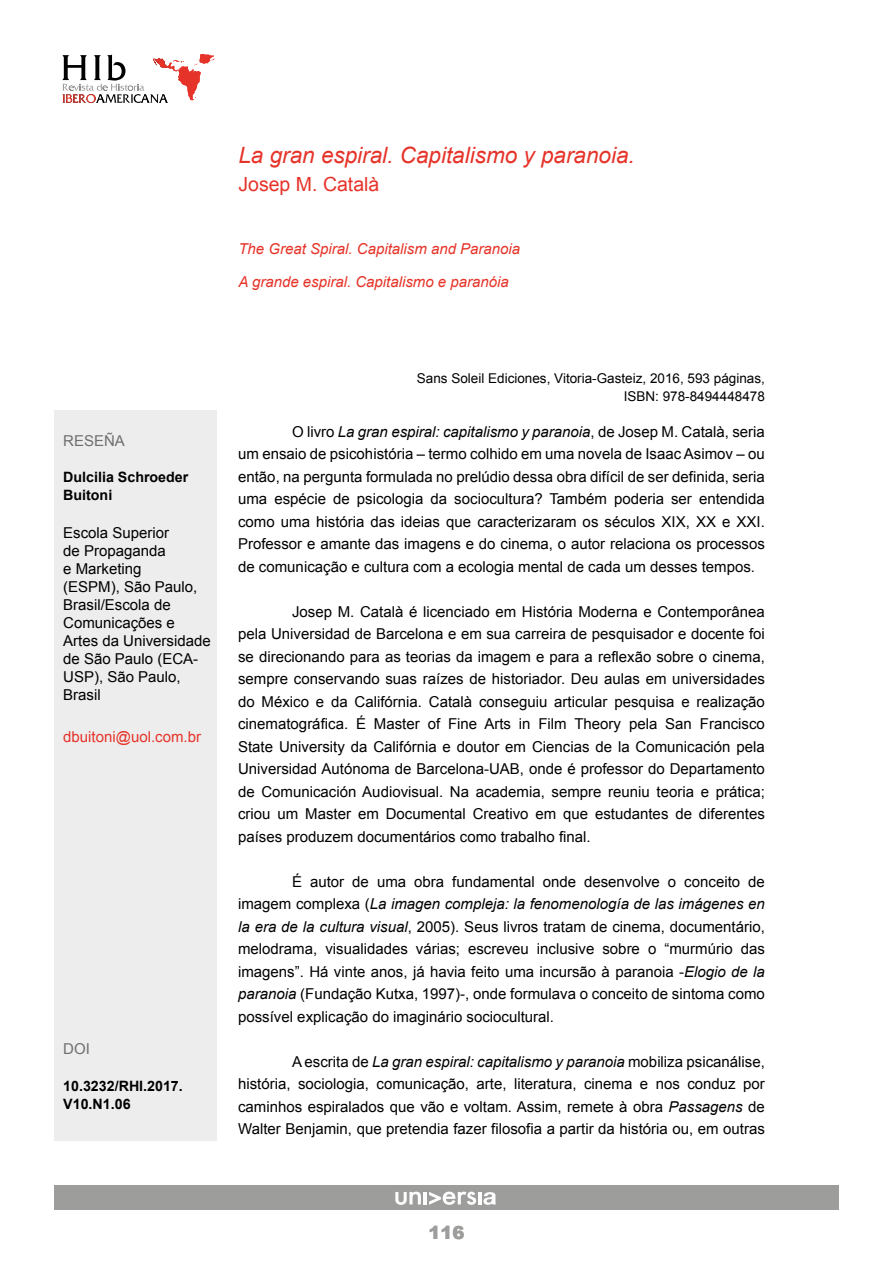
<style>
.page{position:relative;width:893px;height:1263px;background:#fff}
.page>*{position:absolute;margin:0;border:0;box-sizing:border-box;transform-origin:0 0}
.t1{font:italic 22.5px "Arial";color:#e63329}
.t2{font:19.5px "Arial";color:#e63329}
.t3{font:900 18px "Arial";color:#9d9d9c}
.t4{font:15px/22.5px "Arial";color:#000;text-align:justify}
.t5{font:italic 15px "Arial";color:#e63329}
.t6{font:15px "Arial";color:#e63329}
.t7{font:15px "Arial";color:#706f6f}
.t8{font:700 14.25px/18px "Arial";color:#000}
.t9{font:13.5px/18px "Arial";color:#000;text-align:right}
.s1{font-style:italic}
</style>
<div class="page">
<div style="left:54px;top:1185px;width:785px;height:24px;background:#9d9d9c"></div>
<hr style="left:478px;top:1192px;width:4px;height:12px;background:#fffeff">
<svg style="left:483px;top:1192px;width:13px;height:13px"></svg>
<svg style="left:395px;top:1191px;width:81px;height:14px"></svg>
<svg style="left:62px;top:54px;width:153px;height:49px"></svg>
<div style="left:54px;top:410px;width:162px;height:730px;background:#ededed"></div>
<h1 class="t1" style="left:238px;top:140px;width:398px">La gran espiral. Capitalismo y paranoia.</h1>
<h2 class="t2" style="left:238px;top:172px;width:142px">Josep M. Català</h2>
<p class="t5" style="left:238px;top:239px;width:283px">The Great Spiral. Capitalism and Paranoia</p>
<p class="t5" style="left:238px;top:272px;width:272px">A grande espiral. Capitalismo e paranóia</p>
<p class="t7" style="left:63px;top:431px;width:63px">RESEÑA</p>
<p class="t8" style="left:63px;top:469px;width:127px">Dulcilia Schroeder<br>Buitoni</p>
<p class="t4" style="left:63px;top:524px;width:149px;line-height:18px;text-align:left">Escola Superior<br>de Propaganda<br>e Marketing<br>(ESPM), São Paulo,<br>Brasil/Escola de<br>Comunicações e<br>Artes da Universidade de São Paulo (ECA-<br>USP), São Paulo,<br>Brasil</p>
<p class="t6" style="left:63px;top:727px;width:139px">dbuitoni@uol.com.br</p>
<p class="t7" style="left:63px;top:1039px;width:28px">DOI</p>
<p class="t8" style="left:63px;top:1078px;width:121px">10.3232/RHI.2017.<br>V10.N1.06</p>
<p class="t9" style="left:417px;top:369px;width:349px">Sans Soleil Ediciones, Vitoria-Gasteiz, 2016, 593 páginas,<br>ISBN: 978-8494448478</p>
<p class="t4" style="left:238px;top:420px;width:528px;text-indent:54px">O livro <span class="s1">La gran espiral: capitalismo y paranoia</span>, de Josep M. Català, seria um ensaio de psicohistória – termo colhido em uma novela de Isaac Asimov – ou então, na pergunta formulada no prelúdio dessa obra difícil de ser definida, seria uma espécie de psicologia da sociocultura? Também poderia ser entendida como uma história das ideias que caracterizaram os séculos XIX, XX e XXI.<br>Professor e amante das imagens e do cinema, o autor relaciona os processos de comunicação e cultura com a ecologia mental de cada um desses tempos.</p>
<p class="t4" style="left:238px;top:600px;width:528px;text-indent:54px">Josep M. Català é licenciado em História Moderna e Contemporânea pela Universidad de Barcelona e em sua carreira de pesquisador e docente foi se direcionando para as teorias da imagem e para a reflexão sobre o cinema, sempre conservando suas raízes de historiador. Deu aulas em universidades do México e da Califórnia. Català conseguiu articular pesquisa e realização cinematográfica. É Master of Fine Arts in Film Theory pela San Francisco State University da Califórnia e doutor em Ciencias de la Comunicación pela Universidad Autónoma de Barcelona-UAB, onde é professor do Departamento de Comunicación Audiovisual. Na academia, sempre reuniu teoria e prática; criou um Master em Documental Creativo em que estudantes de diferentes países produzem documentários como trabalho final.</p>
<p class="t4" style="left:238px;top:870px;width:528px;text-indent:54px">É autor de uma obra fundamental onde desenvolve o conceito de imagem complexa (<span class="s1">La imagen compleja: la fenomenología de las imágenes en la era de la cultura visual</span>, 2005). Seus livros tratam de cinema, documentário, melodrama, visualidades várias; escreveu inclusive sobre o “murmúrio das imagens”. Há vinte anos, já havia feito uma incursão à paranoia -<span class="s1">Elogio de la paranoia</span> (Fundação Kutxa, 1997)-, onde formulava o conceito de sintoma como possível explicação do imaginário sociocultural.</p>
<p class="t4" style="left:238px;top:1050px;width:528px;text-indent:54px">A escrita de <span class="s1">La gran espiral: capitalismo y paranoia</span> mobiliza psicanálise, história, sociologia, comunicação, arte, literatura, cinema e nos conduz por caminhos espiralados que vão e voltam. Assim, remete à obra <span class="s1">Passagens</span> de Walter Benjamin, que pretendia fazer filosofia a partir da história ou, em outras</p>
<p class="t3" style="left:429px;top:1219px;width:38px">116</p>
</div>
